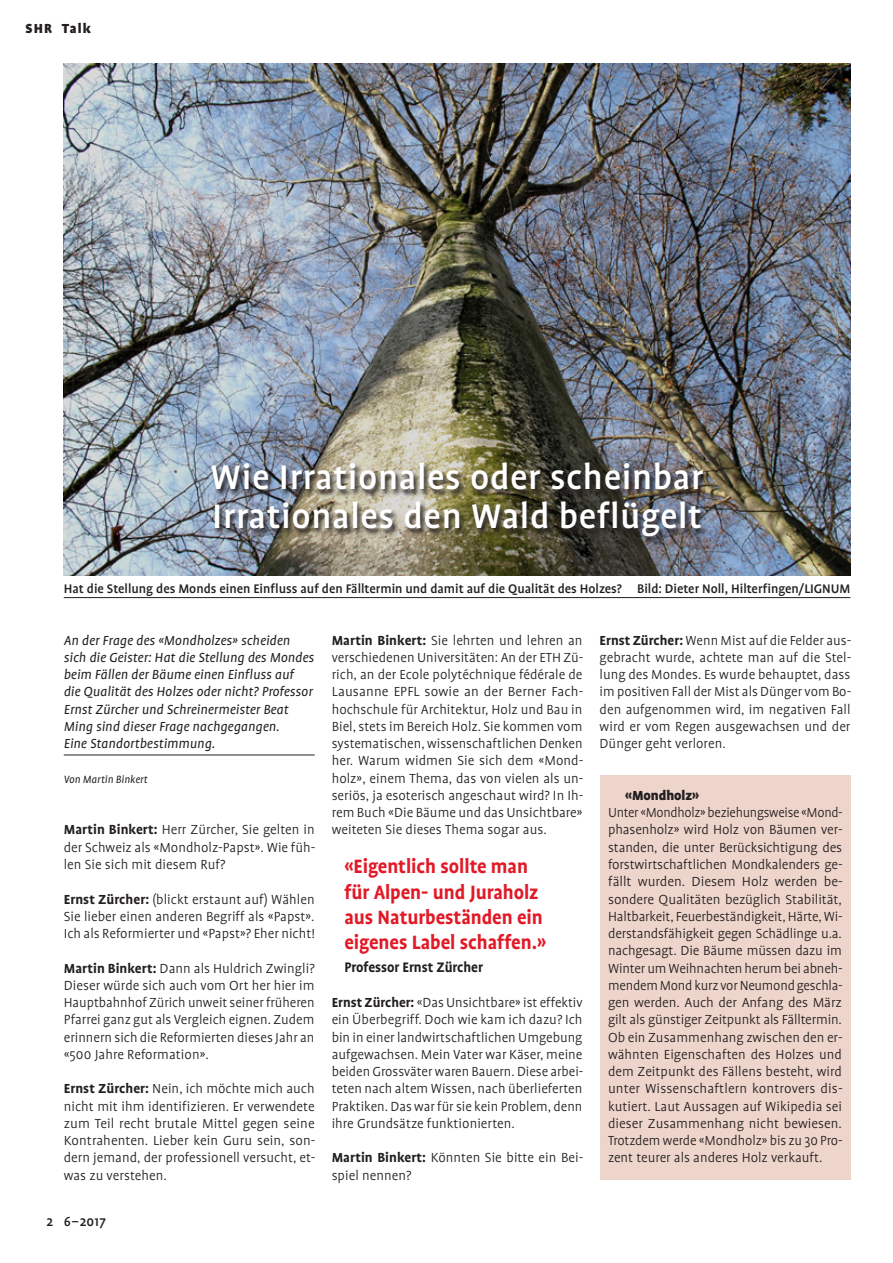
<style>
.page{position:relative;width:893px;height:1263px;background:#fff}
.page>*{position:absolute;margin:0;border:0;box-sizing:border-box;transform-origin:0 0}
.t1{font:500 39px/39px "Profile";letter-spacing:.015em;color:#fff}
.t2{font:700 22.05px/25.2px "Profile";letter-spacing:-.005em;color:#e21926;scale:.95 1}
.t3{font:700 15.75px "Profile";letter-spacing:-.005em;color:#231f20;scale:.95 1}
.t4{font:300 15px/17.2px "Profile";letter-spacing:.005em;color:#231f20;text-align:justify}
.t5{font:italic 15px/17.2px "Profile";letter-spacing:.005em;color:#231f20}
.t6{font:900 15px "Profile";letter-spacing:-.005em;color:#231f20}
.t7{font:500 15px "Profile";color:#231f20}
.t8{font:500 14.25px "Profile";color:#231f20}
.t9{font:italic 12px "Profile";letter-spacing:.005em;color:#231f20}
.s1{font-weight:700}
</style>
<div class="page">
<img style="left:64px;top:64px;width:786px;height:512px">
<hr style="left:64px;top:755px;width:251px;height:1px;background:#231f20">
<img style="left:211px;top:461px;width:499px;height:83px">
<hr style="left:64px;top:597px;width:786px;height:1px;background:#231f20">
<div style="left:600px;top:775px;width:250px;height:405px;background:#eed5cb"></div>
<p class="t6" style="left:26px;top:20px;width:67px">SHR Talk</p>
<h1 class="t1" style="left:211px;top:458px;width:494px">Wie Irrationales oder scheinbar<br>Irrationales den Wald beflügelt</h1>
<p class="t8" style="left:64px;top:581px;width:788px">Hat die Stellung des Monds einen Einfluss auf den Fälltermin und damit auf die Qualität des Holzes? Bild: Dieter Noll, Hilterfingen/LIGNUM</p>
<p class="t5" style="left:64px;top:632px;width:252px">An der Frage des «Mondholzes» scheiden sich die Geister: Hat die Stellung des Mondes beim Fällen der Bäume einen Einfluss auf die Qualität des Holzes oder nicht? Professor Ernst Zürcher und Schreinermeister Beat Ming sind dieser Frage nachgegangen.<br>Eine Standortbestimmung.</p>
<p class="t9" style="left:64px;top:773px;width:85px">Von Martin Binkert</p>
<p class="t4" style="left:64px;top:821px;width:253px"><span class="s1">Martin Binkert:</span> Herr Zürcher, Sie gelten in der Schweiz als «Mondholz-Papst». Wie füh&shy;len Sie sich mit diesem Ruf?</p>
<p class="t4" style="left:64px;top:890px;width:252px"><span class="s1">Ernst Zürcher:</span> (blickt erstaunt auf) Wählen Sie lieber einen anderen Begriff als «Papst».<br>Ich als Reformierter und «Papst»? Eher nicht!</p>
<p class="t4" style="left:64px;top:959px;width:252px"><span class="s1">Martin Binkert:</span> Dann als Huldrich Zwingli?<br>Dieser würde sich auch vom Ort her hier im Hauptbahnhof Zürich unweit seiner früheren Pfarrei ganz gut als Vergleich eignen. Zudem erinnern sich die Reformierten dieses Jahr an «500 Jahre Reformation».</p>
<p class="t4" style="left:64px;top:1080px;width:253px"><span class="s1">Ernst Zürcher:</span> Nein, ich möchte mich auch nicht mit ihm identifizieren. Er verwendete zum Teil recht brutale Mittel gegen seine Kontrahenten. Lieber kein Guru sein, son&shy;dern jemand, der professionell versucht, et&shy;was zu verstehen.</p>
<p class="t7" style="left:47px;top:1213px;width:61px">2 6–2017</p>
<p class="t4" style="left:332px;top:632px;width:253px"><span class="s1">Martin Binkert:</span> Sie lehrten und lehren an verschiedenen Universitäten: An der ETH Zü&shy;rich, an der Ecole polytéchnique fédérale de Lausanne EPFL sowie an der Berner Fach&shy;hochschule für Architektur, Holz und Bau in Biel, stets im Bereich Holz. Sie kommen vom systematischen, wissenschaftlichen Denken her. Warum widmen Sie sich dem «Mond&shy;holz», einem Thema, das von vielen als un&shy;seriös, ja esoterisch angeschaut wird? In Ih&shy;rem Buch «Die Bäume und das Unsichtbare» weiteten Sie dieses Thema sogar aus.</p>
<h2 class="t2" style="left:344px;top:854px;width:214px">«Eigentlich sollte man für Alpen- und Juraholz aus Naturbeständen ein eigenes Label schaffen.»</h2>
<p class="t3" style="left:344px;top:959px;width:147px">Professor Ernst Zürcher</p>
<p class="t4" style="left:332px;top:994px;width:253px"><span class="s1">Ernst Zürcher:</span> «Das Unsichtbare» ist effektiv ein Überbegriff. Doch wie kam ich dazu? Ich bin in einer landwirtschaftlichen Umgebung aufgewachsen. Mein Vater war Käser, meine beiden Grossväter waren Bauern. Diese arbei&shy;teten nach altem Wissen, nach überlieferten Praktiken. Das war für sie kein Problem, denn ihre Grundsätze funktionierten.</p>
<p class="t4" style="left:332px;top:1149px;width:253px"><span class="s1">Martin Binkert:</span> Könnten Sie bitte ein Bei&shy;spiel nennen?</p>
<p class="t4" style="left:600px;top:632px;width:253px"><span class="s1">Ernst Zürcher:</span> Wenn Mist auf die Felder aus&shy;gebracht wurde, achtete man auf die Stel&shy;lung des Mondes. Es wurde behauptet, dass im positiven Fall der Mist als Dünger vom Bo&shy;den aufgenommen wird, im negativen Fall wird er vom Regen ausgewachsen und der Dünger geht verloren.</p>
<p class="t6" style="left:625px;top:787px;width:76px">«Mondholz»</p>
<p class="t4" style="left:608px;top:804px;width:236px">Unter «Mondholz» beziehungsweise «Mond&shy;phasenholz» wird Holz von Bäumen ver&shy;standen, die unter Berücksichtigung des forstwirtschaftlichen Mondkalenders ge&shy;fällt wurden. Diesem Holz werden be&shy;sondere Qualitäten bezüglich Stabilität, Haltbarkeit, Feuerbeständigkeit, Härte, Wi&shy;derstandsfähigkeit gegen Schädlinge u.a. nachgesagt. Die Bäume müssen dazu im Winter um Weihnachten herum bei abneh&shy;mendem Mond kurz vor Neumond geschla&shy;gen werden. Auch der Anfang des März gilt als günstiger Zeitpunkt als Fälltermin.<br>Ob ein Zusammenhang zwischen den er&shy;wähnten Eigenschaften des Holzes und dem Zeitpunkt des Fällens besteht, wird unter Wissenschaftlern kontrovers dis&shy;kutiert. Laut Aussagen auf Wikipedia sei dieser Zusammenhang nicht bewiesen.<br>Trotzdem werde «Mondholz» bis zu 30 Pro&shy;zent teurer als anderes Holz verkauft.</p>
</div>
